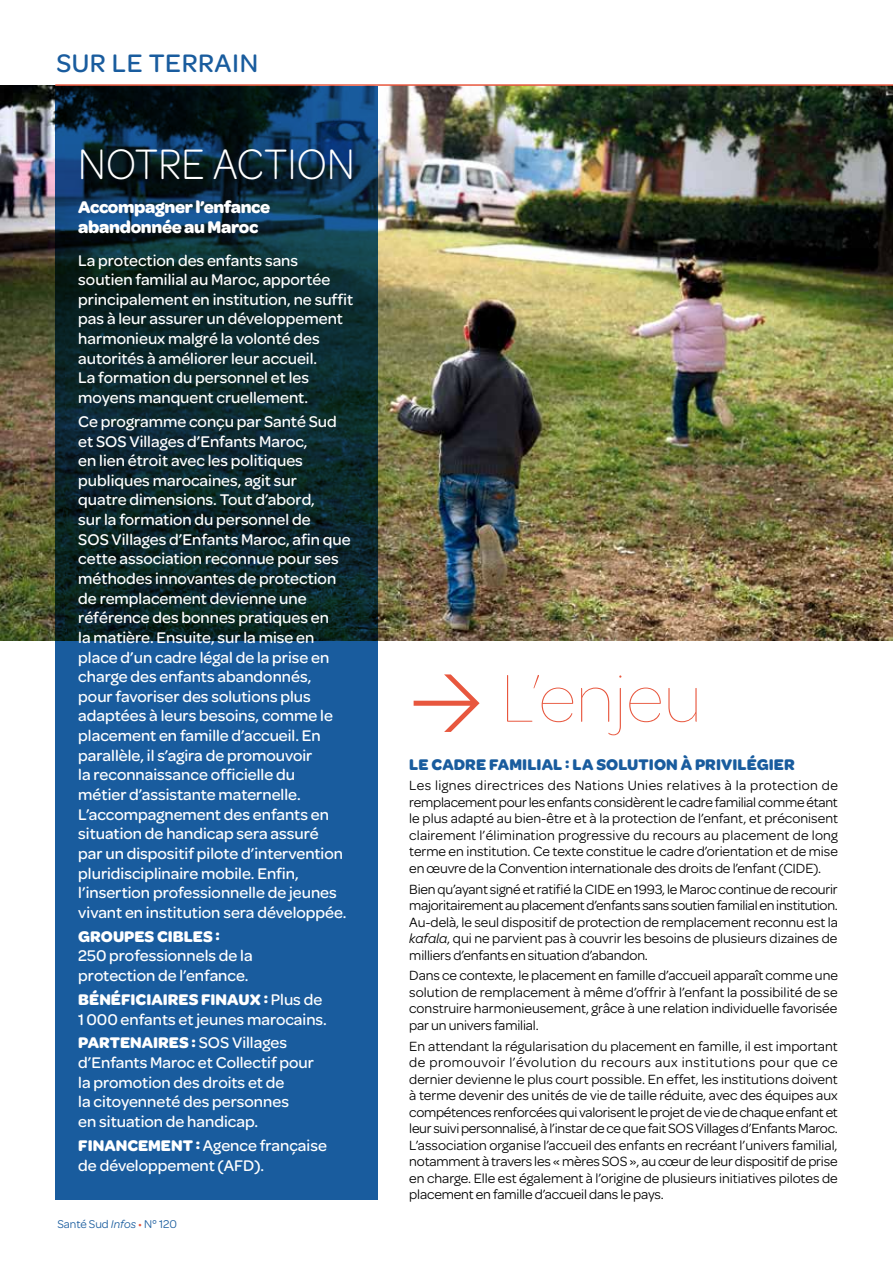
<style>
.page{position:relative;width:893px;height:1263px;background:#fff}
.page>*{position:absolute;margin:0;border:0;box-sizing:border-box;transform-origin:0 0}
.t1{font:100 72px "Omnes";color:#e8573e}
.t2{font:300 45.45px "Omnes";letter-spacing:.005em;color:#fff;scale:.9 1}
.t3{font:500 27px "Omnes";letter-spacing:.02em;color:#195c9e}
.t4{font:700 18px/19.6px "Omnes";letter-spacing:-.02em;color:#fff}
.t5{font:500 16.5px/19.6px "Omnes";color:#fff}
.t6{font:700 16.5px "Omnes";letter-spacing:.005em;color:#195c9e}
.t7{font:700 16.5px "Omnes";color:#fff}
.t8{font:14.25px/16.5px "Omnes";letter-spacing:-.01em;color:#000;text-align:justify}
.t9{font:12px "Omnes";color:#195c9e}
.s1{font-weight:700}
.s2{font-style:italic}
.s3{color:#e8573e}
.s4{font-family:"DIN Regular Expert";font-weight:400}
</style>
<div class="page">
<img style="left:0;top:86px;width:893px;height:554px">
<hr style="left:55px;top:84px;width:838px;height:2px;background:#e8573e">
<svg style="left:55px;top:86px;width:323px;height:1113px;background:#124268"></svg>
<h3 class="t3" style="left:56px;top:44px;width:203px">SUR LE TERRAIN</h3>
<h2 class="t2" style="left:78px;top:134px;width:309px">NOTRE ACTION</h2>
<p class="t4" style="left:78px;top:197px;width:193px">Accompagner l’enfance abandonnée au Maroc</p>
<p class="t5" style="left:78px;top:249px;width:276px">La protection des enfants sans soutien familial au Maroc, apportée principalement en institution, ne suffit pas à leur assurer un développement harmonieux malgré la volonté des autorités à améliorer leur accueil.<br>La formation du personnel et les moyens manquent cruellement.</p>
<p class="t5" style="left:78px;top:411px;width:274px">Ce programme conçu par Santé Sud et SOS Villages d’Enfants Maroc,<br>en lien étroit avec les politiques publiques marocaines, agit sur<br>quatre dimensions. Tout d’abord,<br>sur la formation du personnel de<br>SOS Villages d’Enfants Maroc, afin que cette association reconnue pour ses méthodes innovantes de protection de remplacement devienne une référence des bonnes pratiques en<br>la matière. Ensuite, sur la mise en place d’un cadre légal de la prise en charge des enfants abandonnés,<br>pour favoriser des solutions plus adaptées à leurs besoins, comme le placement en famille d’accueil. En parallèle, il s’agira de promouvoir<br>la reconnaissance officielle du<br>métier d’assistante maternelle.<br>L’accompagnement des enfants en situation de handicap sera assuré<br>par un dispositif pilote d’intervention pluridisciplinaire mobile. Enfin, l’insertion professionnelle de jeunes vivant en institution sera développée.</p>
<p class="t7" style="left:78px;top:924px;width:143px">GROUPES CIBLES :</p>
<p class="t5" style="left:78px;top:945px;width:176px">250 professionnels de la protection de l’enfance.</p>
<p class="t5" style="left:78px;top:989px;width:250px"><span class="s1">BÉNÉFICIAIRES FINAUX :</span> Plus de<br>1000 enfants et jeunes marocains.</p>
<p class="t5" style="left:78px;top:1032px;width:237px"><span class="s1">PARTENAIRES :</span> SOS Villages d’Enfants Maroc et Collectif pour la promotion des droits et de<br>la citoyenneté des personnes<br>en situation de handicap.</p>
<p class="t5" style="left:78px;top:1134px;width:250px"><span class="s1">FINANCEMENT :</span> Agence française de développement (AFD).</p>
<p class="t9" style="left:57px;top:1216px;width:121px">Santé Sud <span class="s2">Infos</span> <span class="s3">•</span> N° 120</p>
<h1 class="t1" style="left:409px;top:653px;width:294px"><span class="s4">w</span> L’enjeu</h1>
<p class="t6" style="left:409px;top:752px;width:387px">LE CADRE FAMILIAL : LA SOLUTION À PRIVILÉGIER</p>
<p class="t8" style="left:409px;top:777px;width:430px">Les lignes directrices des Nations Unies relatives à la protection de remplacement pour les enfants considèrent le cadre familial comme étant le plus adapté au bien-être et à la protection de l’enfant, et préconisent clairement l’élimination progressive du recours au placement de long terme en institution. Ce texte constitue le cadre d’orientation et de mise en œuvre de la Convention internationale des droits de l’enfant (CIDE).</p>
<p class="t8" style="left:409px;top:880px;width:430px">Bien qu’ayant signé et ratifié la CIDE en 1993, le Maroc continue de recourir majoritairement au placement d’enfants sans soutien familial en institution.<br>Au-delà, le seul dispositif de protection de remplacement reconnu est la <span class="s2">kafala</span>, qui ne parvient pas à couvrir les besoins de plusieurs dizaines de milliers d’enfants en situation d’abandon.</p>
<p class="t8" style="left:409px;top:967px;width:430px">Dans ce contexte, le placement en famille d’accueil apparaît comme une solution de remplacement à même d’offrir à l’enfant la possibilité de se construire harmonieusement, grâce à une relation individuelle favorisée par un univers familial.</p>
<p class="t8" style="left:409px;top:1037px;width:430px">En attendant la régularisation du placement en famille, il est important de promouvoir l’évolution du recours aux institutions pour que ce dernier devienne le plus court possible. En effet, les institutions doivent à terme devenir des unités de vie de taille réduite, avec des équipes aux compétences renforcées qui valorisent le projet de vie de chaque enfant et leur suivi personnalisé, à l’instar de ce que fait SOS Villages d’Enfants Maroc.<br>L’association organise l’accueil des enfants en recréant l’univers familial, notamment à travers les « mères SOS », au cœur de leur dispositif de prise en charge. Elle est également à l’origine de plusieurs initiatives pilotes de placement en famille d’accueil dans le pays.</p>
</div>
